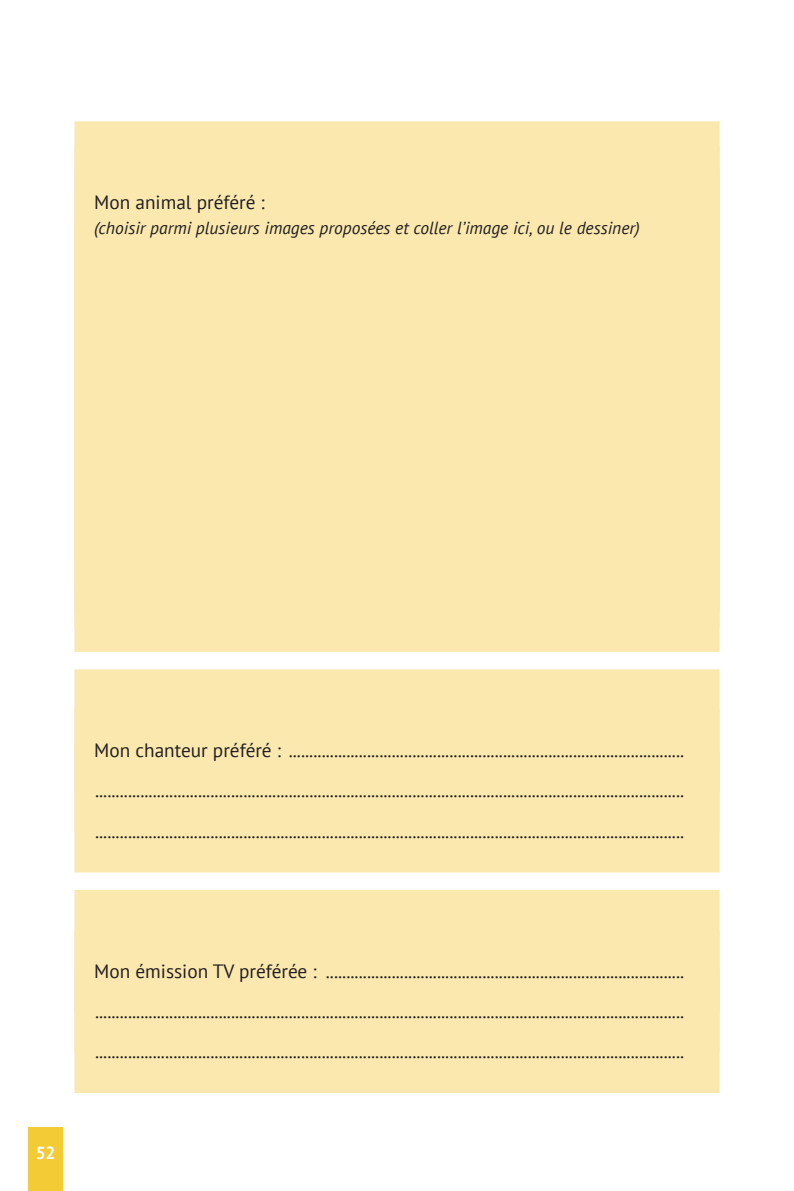
<style>
.page{position:relative;width:794px;height:1191px;background:#fff}
.page>*{position:absolute;margin:0;border:0;box-sizing:border-box;transform-origin:0 0}
.t1{font:19.25px "PT Sans";color:#231f20}
.t2{font:italic 17.5px "PT Sans";color:#231f20}
.t3{font:700 17.5px "PT Sans";color:#fff}
</style>
<div class="page">
<div style="left:28px;top:1128px;width:35px;height:63px;background:#f2cb35"></div>
<div style="left:74px;top:121px;width:645px;height:123px;background:#fae8af"></div>
<div style="left:74px;top:244px;width:645px;height:122px;background:#fae8af"></div>
<div style="left:74px;top:366px;width:645px;height:123px;background:#fae8af"></div>
<div style="left:74px;top:489px;width:645px;height:122px;background:#fae8af"></div>
<div style="left:74px;top:529px;width:645px;height:123px;background:#fae8af"></div>
<div style="left:74px;top:669px;width:645px;height:123px;background:#fae8af"></div>
<div style="left:74px;top:750px;width:645px;height:122px;background:#fae8af"></div>
<div style="left:74px;top:890px;width:645px;height:122px;background:#fae8af"></div>
<div style="left:74px;top:970px;width:645px;height:123px;background:#fae8af"></div>
<p class="t1" style="left:94px;top:190px;width:172px">Mon animal préféré :</p>
<p class="t2" style="left:94px;top:216px;width:547px">(choisir parmi plusieurs images proposées et coller l’image ici, ou le dessiner)</p>
<p class="t1" style="left:94px;top:738px;width:591px">Mon chanteur préféré : ................................................................................................</p>
<p class="t1" style="left:95px;top:778px;width:591px">...............................................................................................................................................</p>
<p class="t1" style="left:95px;top:818px;width:591px">...............................................................................................................................................</p>
<p class="t3" style="left:36px;top:1141px;width:21px">52</p>
<p class="t1" style="left:94px;top:958px;width:591px">Mon émission TV préférée : .......................................................................................</p>
<p class="t1" style="left:95px;top:999px;width:591px">...............................................................................................................................................</p>
<p class="t1" style="left:95px;top:1039px;width:591px">...............................................................................................................................................</p>
</div>
